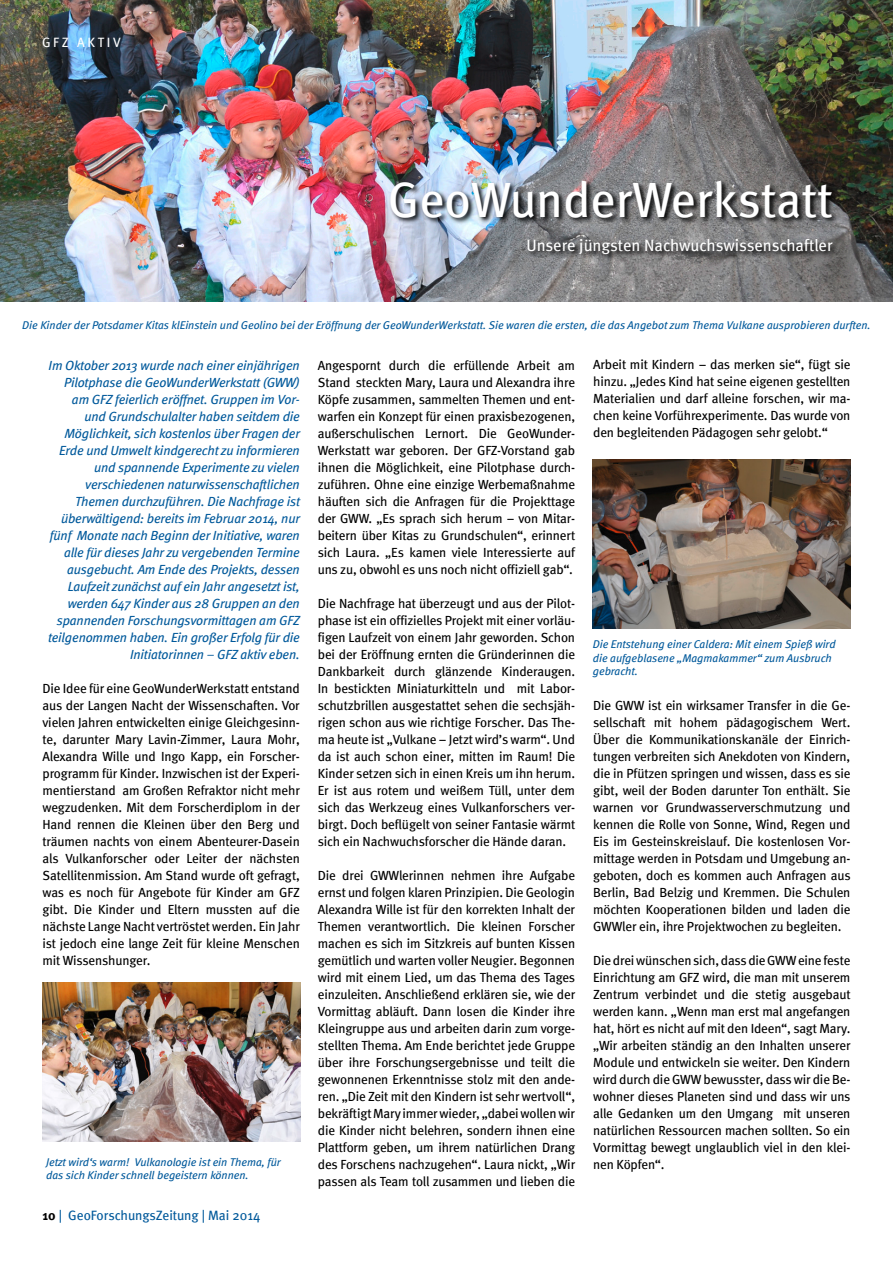
<style>
.page{position:relative;width:893px;height:1263px;background:#fff}
.page>*{position:absolute;margin:0;border:0;box-sizing:border-box;transform-origin:0 0}
.t1{font:49.5px "Meta";color:#fff}
.t2{font:16.5px "Meta";letter-spacing:-.005em;color:#fff}
.t3{font:13.5px "Meta";color:#00599b}
.t4{font:13.5px "Meta";letter-spacing:.2em;color:#fff}
.t5{font:13.2px/17px "Meta";letter-spacing:-.01em;color:#000;text-align:justify}
.t6{font:italic 13.2px/17px "Meta";letter-spacing:-.01em;color:#00599b;text-align:right}
.t7{font:italic 11.25px/13.5px "Meta";color:#00599b}
.s1{font-weight:700;color:#000}
</style>
<div class="page">
<img style="left:0;top:0;width:893px;height:302px">
<svg style="left:389px;top:179px;width:451px;height:82px;background:#75787d"></svg>
<img style="left:593px;top:460px;width:258px;height:168px">
<img style="left:43px;top:982px;width:257px;height:159px">
<p class="t4" style="left:42px;top:34px;width:80px">GFZ AKTIV</p>
<h1 class="t1" style="left:388px;top:171px;width:447px">GeoWunderWerkstatt</h1>
<p class="t2" style="left:526px;top:235px;width:308px">Unsere jüngsten Nachwuchswissenschaftler</p>
<p class="t7" style="left:22px;top:318px;width:850px">Die Kinder der Potsdamer Kitas klEinstein und Geolino bei der Eröffnung der GeoWunderWerkstatt. Sie waren die ersten, die das Angebot zum Thema Vulkane ausprobieren durften.</p>
<p class="t6" style="left:48px;top:357px;width:253px">Im Oktober 2013 wurde nach einer einjährigen Pilotphase die GeoWunderWerkstatt (GWW) am GFZ feierlich eröffnet. Gruppen im Vor&shy;und Grundschulalter haben seitdem die Möglichkeit, sich kostenlos über Fragen der Erde und Umwelt kindgerecht zu informieren und spannende Experimente zu vielen verschiedenen naturwissenschaftlichen Themen durchzuführen. Die Nachfrage ist überwältigend: bereits im Februar 2014, nur fünf Monate nach Beginn der Initiative, waren alle für dieses Jahr zu vergebenden Termine ausgebucht. Am Ende des Projekts, dessen Laufzeit zunächst auf ein Jahr angesetzt ist, werden 647 Kinder aus 28 Gruppen an den spannenden Forschungsvormittagen am GFZ teilgenommen haben. Ein großer Erfolg für die Initiatorinnen – GFZ aktiv eben.</p>
<p class="t5" style="left:43px;top:680px;width:259px">Die Idee für eine GeoWunderWerkstatt entstand aus der Langen Nacht der Wissenschaften. Vor vielen Jahren entwickelten einige Gleichgesinn&shy;te, darunter Mary Lavin-Zimmer, Laura Mohr, Alexandra Wille und Ingo Kapp, ein Forscher&shy;programm für Kinder. Inzwischen ist der Experi&shy;mentierstand am Großen Refraktor nicht mehr wegzudenken. Mit dem Forscherdiplom in der Hand rennen die Kleinen über den Berg und träumen nachts von einem Abenteurer-Dasein als Vulkanforscher oder Leiter der nächsten Satellitenmission. Am Stand wurde oft gefragt, was es noch für Angebote für Kinder am GFZ gibt. Die Kinder und Eltern mussten auf die nächste Lange Nacht vertröstet werden. Ein Jahr ist jedoch eine lange Zeit für kleine Menschen mit Wissenshunger.</p>
<p class="t5" style="left:593px;top:356px;width:259px">Arbeit mit Kindern – das merken sie“, fügt sie hinzu. „Jedes Kind hat seine eigenen gestellten Materialien und darf alleine forschen, wir ma&shy;chen keine Vorführexperimente. Das wurde von den begleitenden Pädagogen sehr gelobt.“</p>
<p class="t5" style="left:318px;top:356px;width:259px">Angespornt durch die erfüllende Arbeit am Stand steckten Mary, Laura und Alexandra ihre Köpfe zusammen, sammelten Themen und ent&shy;warfen ein Konzept für einen praxisbezogenen, außerschulischen Lernort. Die GeoWunder-Werkstatt war geboren. Der GFZ-Vorstand gab ihnen die Möglichkeit, eine Pilotphase durch&shy;zuführen. Ohne eine einzige Werbemaßnahme häuften sich die Anfragen für die Projekttage der GWW. „Es sprach sich herum – von Mitar&shy;beitern über Kitas zu Grundschulen“, erinnert sich Laura. „Es kamen viele Interessierte auf uns zu, obwohl es uns noch nicht offiziell gab“.</p>
<p class="t5" style="left:318px;top:595px;width:259px">Die Nachfrage hat überzeugt und aus der Pilot&shy;phase ist ein offizielles Projekt mit einer vorläu&shy;figen Laufzeit von einem Jahr geworden. Schon bei der Eröffnung ernten die Gründerinnen die Dankbarkeit durch glänzende Kinderaugen.<br>In bestickten Miniaturkitteln und mit Labor&shy;schutzbrillen ausgestattet sehen die sechsjäh&shy;rigen schon aus wie richtige Forscher. Das The&shy;ma heute ist „Vulkane – Jetzt wird’s warm“. Und da ist auch schon einer, mitten im Raum! Die Kinder setzen sich in einen Kreis um ihn herum.<br>Er ist aus rotem und weißem Tüll, unter dem sich das Werkzeug eines Vulkanforschers ver&shy;birgt. Doch beflügelt von seiner Fantasie wärmt sich ein Nachwuchsforscher die Hände daran.</p>
<p class="t5" style="left:318px;top:867px;width:259px">Die drei GWWlerinnen nehmen ihre Aufgabe ernst und folgen klaren Prinzipien. Die Geologin Alexandra Wille ist für den korrekten Inhalt der Themen verantwortlich. Die kleinen Forscher machen es sich im Sitzkreis auf bunten Kissen gemütlich und warten voller Neugier. Begonnen wird mit einem Lied, um das Thema des Tages einzuleiten. Anschließend erklären sie, wie der Vormittag abläuft. Dann losen die Kinder ihre Kleingruppe aus und arbeiten darin zum vorge&shy;stellten Thema. Am Ende berichtet jede Gruppe über ihre Forschungsergebnisse und teilt die gewonnenen Erkenntnisse stolz mit den ande&shy;ren. „Die Zeit mit den Kindern ist sehr wertvoll“, bekräftigt Mary immer wieder, „dabei wollen wir die Kinder nicht belehren, sondern ihnen eine Plattform geben, um ihrem natürlichen Drang des Forschens nachzugehen“. Laura nickt, „Wir passen als Team toll zusammen und lieben die</p>
<p class="t7" style="left:593px;top:638px;width:244px">Die Entstehung einer Caldera: Mit einem Spieß wird die aufgeblasene „Magmakammer“ zum Ausbruch gebracht.</p>
<p class="t5" style="left:593px;top:696px;width:259px">Die GWW ist ein wirksamer Transfer in die Ge&shy;sellschaft mit hohem pädagogischem Wert.<br>Über die Kommunikationskanäle der Einrich&shy;tungen verbreiten sich Anekdoten von Kindern, die in Pfützen springen und wissen, dass es sie gibt, weil der Boden darunter Ton enthält. Sie warnen vor Grundwasserverschmutzung und kennen die Rolle von Sonne, Wind, Regen und Eis im Gesteinskreislauf. Die kostenlosen Vor&shy;mittage werden in Potsdam und Umgebung an&shy;geboten, doch es kommen auch Anfragen aus Berlin, Bad Belzig und Kremmen. Die Schulen möchten Kooperationen bilden und laden die GWWler ein, ihre Projektwochen zu begleiten.</p>
<p class="t5" style="left:593px;top:951px;width:259px">Die drei wünschen sich, dass die GWW eine feste Einrichtung am GFZ wird, die man mit unserem Zentrum verbindet und die stetig ausgebaut werden kann. „Wenn man erst mal angefangen hat, hört es nicht auf mit den Ideen“, sagt Mary. „Wir arbeiten ständig an den Inhalten unserer Module und entwickeln sie weiter. Den Kindern wird durch die GWW bewusster, dass wir die Be&shy;wohner dieses Planeten sind und dass wir uns alle Gedanken um den Umgang mit unseren natürlichen Ressourcen machen sollten. So ein Vormittag bewegt unglaublich viel in den klei&shy;nen Köpfen“.</p>
<p class="t7" style="left:46px;top:1155px;width:236px">Jetzt wird‘s warm! Vulkanologie ist ein Thema, für das sich Kinder schnell begeistern können.</p>
<p class="t3" style="left:43px;top:1208px;width:219px"><span class="s1">10</span> | GeoForschungsZeitung | Mai 2014</p>
</div>
